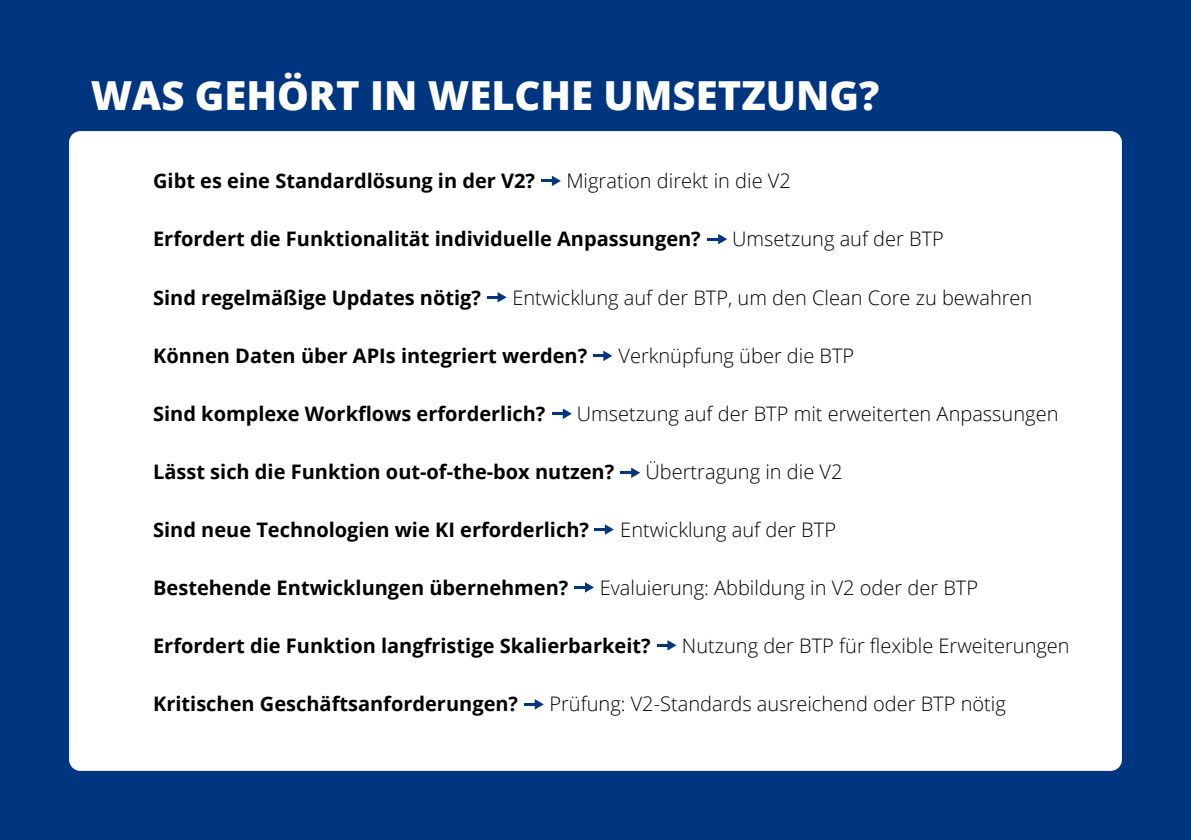
<style>
.page{position:relative;width:1191px;height:840px;background:#fff}
.page>*{position:absolute;margin:0;border:0;box-sizing:border-box;transform-origin:0 0}
.t1{font:800 40px "Open Sans";color:#fff}
.t2{font:700 20px "Open Sans";color:#000}
.t3{font:300 20px "Open Sans";color:#000}
</style>
<div class="page">
<div style="left:0;top:0;width:1191px;height:839px;background:#003580"></div>
<div style="left:69px;top:131px;width:1053px;height:639px;background:#fff;border-radius:11px"></div>
<svg style="left:541px;top:175px;width:20px;height:11px"></svg>
<svg style="left:707px;top:234px;width:20px;height:10px"></svg>
<svg style="left:487px;top:292px;width:19px;height:10px"></svg>
<svg style="left:593px;top:350px;width:19px;height:11px"></svg>
<svg style="left:552px;top:408px;width:20px;height:11px"></svg>
<svg style="left:620px;top:467px;width:20px;height:10px"></svg>
<svg style="left:594px;top:524px;width:20px;height:10px"></svg>
<svg style="left:574px;top:582px;width:20px;height:10px"></svg>
<svg style="left:657px;top:640px;width:19px;height:10px"></svg>
<svg style="left:524px;top:699px;width:20px;height:10px"></svg>
<h1 class="t1" style="left:91px;top:65px;width:790px">WAS GEHÖRT IN WELCHE UMSETZUNG?</h1>
<p class="t2" style="left:153px;top:167px;width:383px">Gibt es eine Standardlösung in der V2?</p>
<p class="t3" style="left:566px;top:167px;width:226px">Migration direkt in die V2</p>
<p class="t2" style="left:153px;top:225px;width:549px">Erfordert die Funktionalität individuelle Anpassungen?</p>
<p class="t3" style="left:732px;top:225px;width:213px">Umsetzung auf der BTP</p>
<p class="t2" style="left:153px;top:283px;width:329px">Sind regelmäßige Updates nötig?</p>
<p class="t3" style="left:512px;top:283px;width:521px">Entwicklung auf der BTP, um den Clean Core zu bewahren</p>
<p class="t2" style="left:153px;top:341px;width:436px">Können Daten über APIs integriert werden?</p>
<p class="t3" style="left:618px;top:341px;width:237px">Verknüpfung über die BTP</p>
<p class="t2" style="left:153px;top:399px;width:394px">Sind komplexe Workflows erforderlich?</p>
<p class="t3" style="left:576px;top:399px;width:483px">Umsetzung auf der BTP mit erweiterten Anpassungen</p>
<p class="t2" style="left:153px;top:457px;width:463px">Lässt sich die Funktion out-of-the-box nutzen?</p>
<p class="t3" style="left:645px;top:457px;width:198px">Übertragung in die V2</p>
<p class="t2" style="left:153px;top:515px;width:437px">Sind neue Technologien wie KI erforderlich?</p>
<p class="t3" style="left:620px;top:515px;width:217px">Entwicklung auf der BTP</p>
<p class="t2" style="left:153px;top:573px;width:417px">Bestehende Entwicklungen übernehmen?</p>
<p class="t3" style="left:599px;top:573px;width:380px">Evaluierung: Abbildung in V2 oder der BTP</p>
<p class="t2" style="left:153px;top:631px;width:499px">Erfordert die Funktion langfristige Skalierbarkeit?</p>
<p class="t3" style="left:682px;top:631px;width:389px">Nutzung der BTP für flexible Erweiterungen</p>
<p class="t2" style="left:153px;top:689px;width:366px">Kritischen Geschäftsanforderungen?</p>
<p class="t3" style="left:549px;top:689px;width:458px">Prüfung: V2-Standards ausreichend oder BTP nötig</p>
</div>
